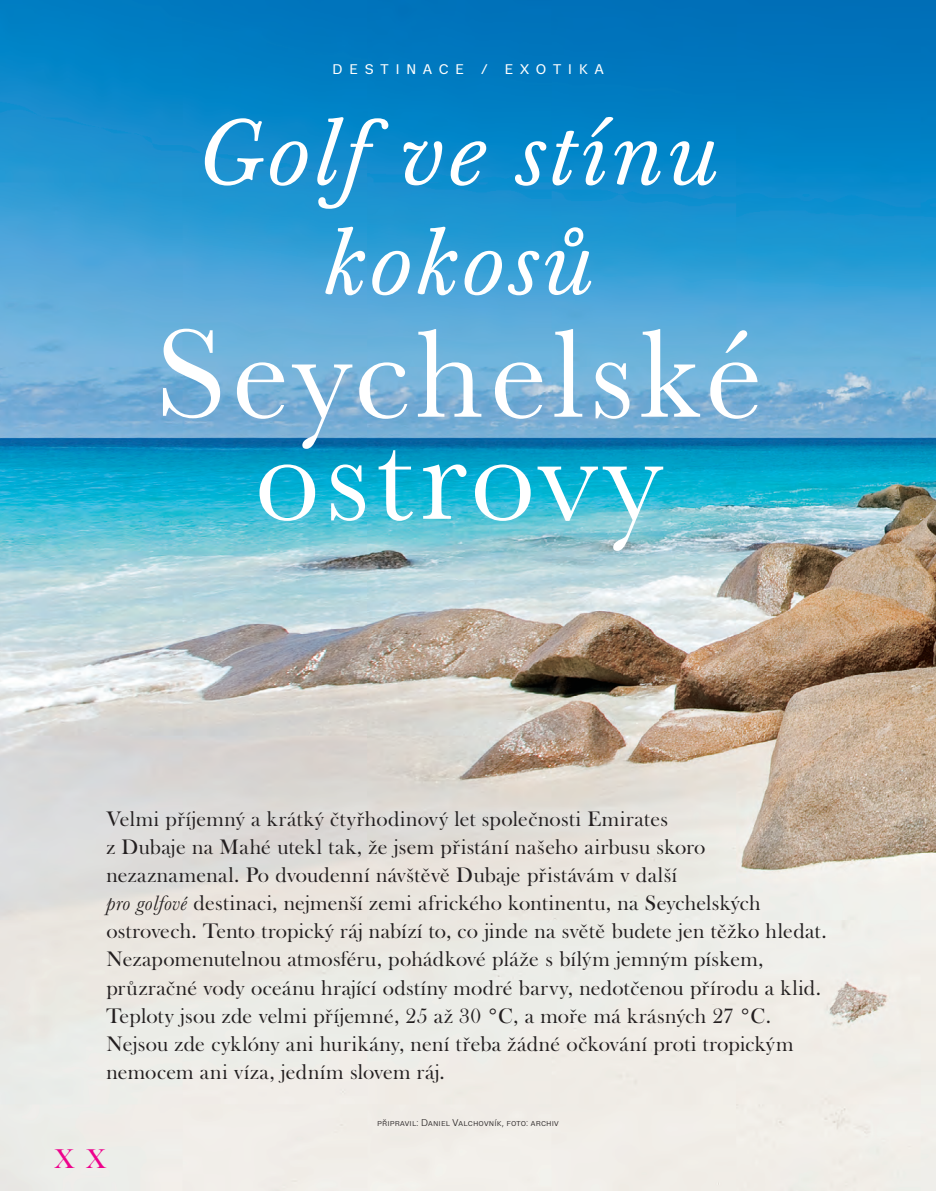
<style>
.page{position:relative;width:936px;height:1191px;background:#fff}
.page>*{position:absolute;margin:0;border:0;box-sizing:border-box;transform-origin:0 0}
.titulek_minusky{font:130.5px/102px "Baskerville";letter-spacing:.045em;color:#fff;text-align:center}
.titulek_minusky-2{font:italic 90px/109.5px "Baskerville Ten Pro";letter-spacing:.045em;color:#fff;text-align:center}
.t1{font:28.05px "Baskerville Old Face EFCE";color:#ed028c}
.perex{font:21.75px/28px "Baskerville Old Face EFCE";letter-spacing:.015em;color:#231f20}
.zahlavi{font:13.95px "Trivia Sans";letter-spacing:.5em;color:#fff}
.kredit{font:9.75px "Trivia Sans";letter-spacing:.015em;color:#231f20}
.s1{font-family:"Baskerville";font-style:italic}
</style>
<div class="page">
<img style="left:0;top:0;width:935px;height:1191px">
<p class="zahlavi" style="left:332px;top:61px;width:272px">DESTINACE / EXOTIKA</p>
<p class="titulek_minusky-2" style="left:199px;top:101px;width:521px">Golf ve stínu kokosů</p>
<p class="titulek_minusky" style="left:155px;top:325px;width:608px">Seychelské ostrovy</p>
<p class="perex" style="left:106px;top:805px;width:563px">Velmi příjemný a krátký čtyřhodinový let společnosti Emirates</p>
<p class="perex" style="left:106px;top:833px;width:600px">z Dubaje na Mahé utekl tak, že jsem přistání našeho airbusu skoro nezaznamenal. Po dvoudenní návštěvě Dubaje přistávám v další</p>
<p class="perex" style="left:106px;top:889px;width:721px"><span class="s1">pro golfové</span> destinaci, nejmenší zemi afrického kontinentu, na Seychelských ostrovech. Tento tropický ráj nabízí to, co jinde na světě budete jen těžko hledat.<br>Nezapomenutelnou atmosféru, pohádkové pláže s bílým jemným pískem, průzračné vody oceánu hrající odstíny modré barvy, nedotčenou přírodu a klid.<br>Teploty jsou zde velmi příjemné, 25 až 30 °C, a moře má krásných 27 °C.<br>Nejsou zde cyklóny ani hurikány, není třeba žádné očkování proti tropickým nemocem ani víza, jedním slovem ráj.</p>
<p class="t1" style="left:54px;top:1143px;width:53px">X X</p>
<p class="kredit" style="left:377px;top:1117px;width:183px">připravil: Daniel Valchovník, foto: archiv</p>
</div>
